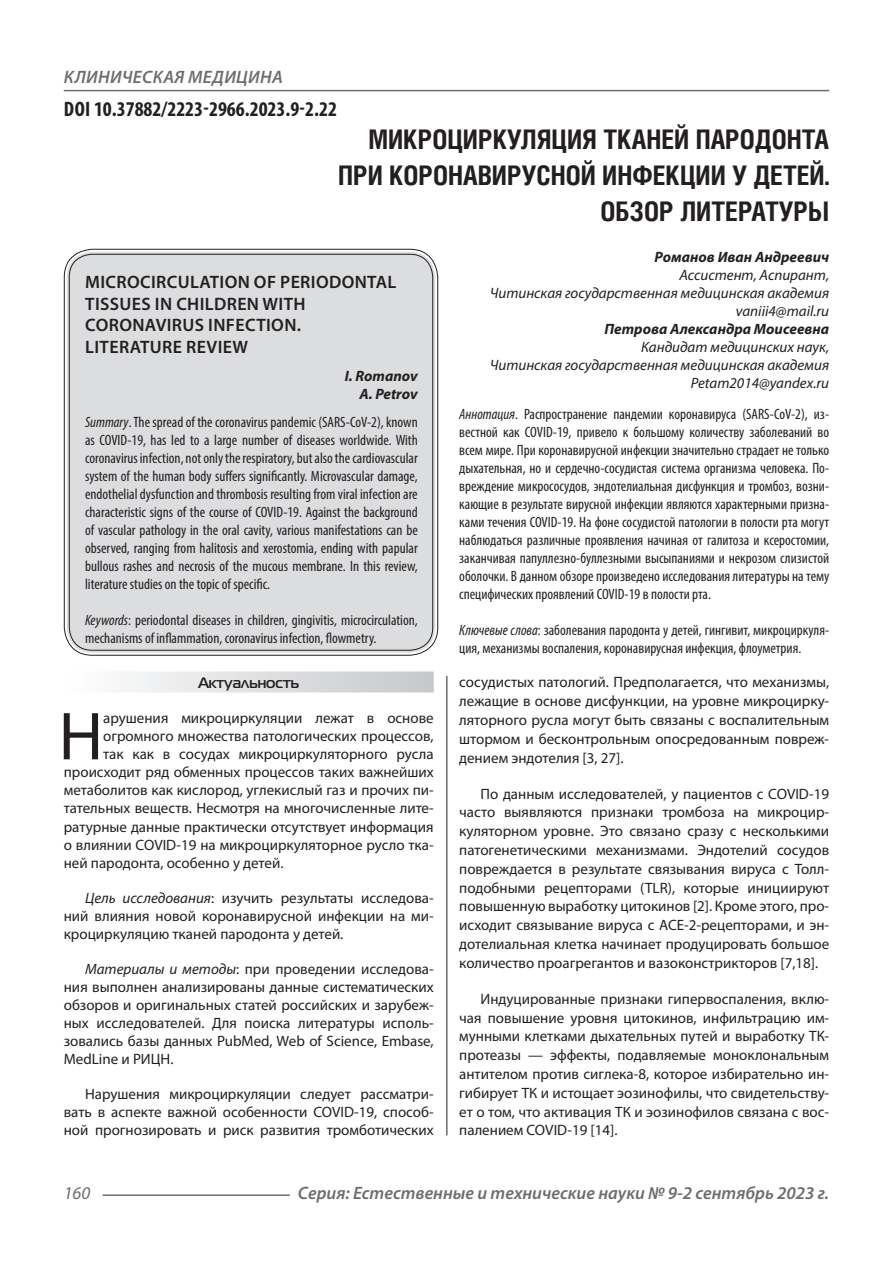
<style>
.page{position:relative;width:893px;height:1263px;background:#fff}
.page>*{position:absolute;margin:0;border:0;box-sizing:border-box;transform-origin:0 0}
.Статья_текст_первый{font:68.4px "Myriad Pro";color:#231f20}
.Статья_название{font:700 27px/36px "Helios Cond C";color:#231f20;text-align:right}
.ДОИ{font:700 condensed 21px "Myriad Pro";color:#231f20}
.Статья_название_англ{font:600 18px/21.6px "Myriad Pro";letter-spacing:.02em;color:#231f20}
.t1{font:italic 600 18px "Myriad Pro";color:#6c6d70}
.t2{font:italic 600 18px "Myriad Pro";letter-spacing:.02em;color:#6c6d70}
.t3{font:italic 18px "Myriad Pro";color:#6c6d70}
.Статья_текст{font:15px/18.8px "Myriad Pro";color:#231f20;text-align:justify}
.Статья_аннотация_тек{font:condensed 15px/18px "Myriad Pro";color:#231f20;text-align:justify}
.Статья_аннотация_анг{font:condensed 15px/18px "Myriad Pro";color:#231f20;text-align:justify}
.Статья_текст_первый-2{font:15px "Myriad Pro";color:#231f20}
.Статья_автор_инфо{font:italic 15px/18px "Myriad Pro";color:#231f20;text-align:right}
.Статья_автор_инфо-2{font:italic 700 15px "Myriad Pro";color:#231f20}
.Статья_автор_англ{font:italic 700 15px "Myriad Pro";color:#231f20}
.Статья_подзаголовок{font:700 15px "Magistral C";color:#231f20}
.s1{font-style:italic}
</style>
<div class="page">
<hr style="left:446px;top:128px;width:1px;height:1007px;background:#231f20">
<hr style="left:103px;top:1194px;width:187px;height:2px;background:#6c6d70">
<hr style="left:64px;top:90px;width:765px;height:1px;background:#6c6d70">
<div style="left:67px;top:252px;width:368px;height:401px;background:#dcdddf;border-radius:26px"></div>
<div style="left:64px;top:671px;width:370px;height:21px;background:linear-gradient(to right,#fefeff,#c6c8ca)"></div>
<p class="t2" style="left:64px;top:66px;width:220px">КЛИНИЧЕСКАЯ МЕДИЦИНА</p>
<p class="ДОИ" style="left:64px;top:96px;width:274px">DOI 10.37882/2223-2966.2023.9-2.22</p>
<p class="Статья_название" style="left:338px;top:121px;width:493px">МИКРОЦИРКУЛЯЦИЯ ТКАНЕЙ ПАРОДОНТА<br>ПРИ КОРОНАВИРУСНОЙ ИНФЕКЦИИ У ДЕТЕЙ.<br>ОБЗОР ЛИТЕРАТУРЫ</p>
<p class="Статья_автор_инфо-2" style="left:654px;top:247px;width:176px">Романов Иван Андреевич</p>
<p class="Статья_автор_инфо" style="left:490px;top:266px;width:341px">Ассистент, Аспирант,<br>Читинская государственная медицинская академия</p>
<p class="Статья_автор_инфо" style="left:736px;top:302px;width:95px">vaniii4@mail.ru</p>
<p class="Статья_автор_инфо-2" style="left:604px;top:319px;width:226px">Петрова Александра Моисеевна</p>
<p class="Статья_автор_инфо" style="left:490px;top:338px;width:341px">Кандидат медицинских наук,<br>Читинская государственная медицинская академия</p>
<p class="Статья_автор_инфо" style="left:691px;top:374px;width:140px">Petam2014@yandex.ru</p>
<p class="Статья_аннотация_тек" style="left:459px;top:404px;width:371px"><span class="s1">Аннотация</span>. Распространение пандемии коронавируса (SARS-CoV-2), из&shy;вестной как COVID-19, привело к большому количеству заболеваний во всем мире. При коронавирусной инфекции значительно страдает не только дыхательная, но и сердечно-сосудистая система организма человека. По&shy;вреждение микрососудов, эндотелиальная дисфункция и тромбоз, возни&shy;кающие в результате вирусной инфекции являются характерными призна&shy;ками течения COVID-19. На фоне сосудистой патологии в полости рта могут наблюдаться различные проявления начиная от галитоза и ксеростомии, заканчивая папуллезно-буллезными высыпаниями и некрозом слизистой оболочки. В данном обзоре произведено исследования литературы на тему специфических проявлений COVID-19 в полости рта.</p>
<p class="Статья_аннотация_тек" style="left:459px;top:620px;width:371px"><span class="s1">Ключевые слова</span>: заболевания пародонта у детей, гингивит, микроциркуля&shy;ция, механизмы воспаления, коронавирусная инфекция, флоуметрия.</p>
<p class="Статья_название_англ" style="left:85px;top:271px;width:313px">MICROCIRCULATION OF PERIODONTAL<br>TISSUES IN CHILDREN WITH<br>CORONAVIRUS INFECTION.<br>LITERATURE REVIEW</p>
<p class="Статья_автор_англ" style="left:345px;top:366px;width:74px">I. Romanov</p>
<p class="Статья_автор_англ" style="left:359px;top:384px;width:60px">A. Petrov</p>
<p class="Статья_аннотация_анг" style="left:85px;top:413px;width:334px"><span class="s1">Summary</span>. The spread of the coronavirus pandemic (SARS-CoV-2), known as COVID-19, has led to a large number of diseases worldwide. With coronavirus infection, not only the respiratory, but also the cardiovascular system of the human body suffers significantly. Microvascular damage, endothelial dysfunction and thrombosis resulting from viral infection are characteristic signs of the course of COVID-19. Against the background of vascular pathology in the oral cavity, various manifestations can be observed, ranging from halitosis and xerostomia, ending with papular bullous rashes and necrosis of the mucous membrane. In this review, literature studies on the topic of specific.</p>
<p class="Статья_аннотация_анг" style="left:85px;top:611px;width:334px"><span class="s1">Keywords</span>: periodontal diseases in children, gingivitis, microcirculation, mechanisms of inflammation, coronavirus infection, flowmetry.</p>
<p class="Статья_подзаголовок" style="left:198px;top:674px;width:102px">Актуальность</p>
<p class="Статья_текст_первый" style="left:59px;top:694px;width:46px">Н</p>
<p class="Статья_текст_первый-2" style="left:103px;top:709px;width:332px">арушения микроциркуляции лежат в основе</p>
<p class="Статья_текст_первый-2" style="left:103px;top:727px;width:332px">огромного множества патологических процессов,</p>
<p class="Статья_текст_первый-2" style="left:103px;top:745px;width:332px">так как в сосудах микроциркуляторного русла</p>
<p class="Статья_текст_первый-2" style="left:64px;top:763px;width:371px">происходит ряд обменных процессов таких важнейших</p>
<p class="Статья_текст_первый-2" style="left:64px;top:781px;width:371px">метаболитов как кислород, углекислый газ и прочих пи-</p>
<p class="Статья_текст_первый-2" style="left:64px;top:799px;width:371px">тательных веществ. Несмотря на многочисленные лите-</p>
<p class="Статья_текст_первый-2" style="left:64px;top:817px;width:371px">ратурные данные практически отсутствует информация</p>
<p class="Статья_текст_первый-2" style="left:64px;top:835px;width:371px">о влиянии COVID-19 на микроциркуляторное русло тка-</p>
<p class="Статья_текст_первый-2" style="left:64px;top:853px;width:221px">ней пародонта, особенно у детей.</p>
<p class="Статья_текст" style="left:64px;top:888px;width:371px;line-height:18px;text-indent:21px"><span class="s1">Цель исследования</span>: изучить результаты исследова&shy;ний влияния новой коронавирусной инфекции на ми&shy;кроциркуляцию тканей пародонта у детей.</p>
<p class="Статья_текст" style="left:64px;top:960px;width:371px;line-height:18px;text-indent:21px"><span class="s1">Материалы и методы</span>: при проведении исследова&shy;ния выполнен анализированы данные систематических обзоров и оригинальных статей российских и зарубеж&shy;ных исследователей. Для поиска литературы исполь&shy;зовались базы данных PubMed, Web of Science, Embase, MedLine и РИЦН.</p>
<p class="Статья_текст" style="left:64px;top:1085px;width:371px;line-height:18px;text-indent:21px">Нарушения микроциркуляции следует рассматри&shy;вать в аспекте важной особенности COVID-19, способ&shy;ной прогнозировать и риск развития тромботических</p>
<p class="Статья_текст" style="left:459px;top:673px;width:371px">сосудистых патологий. Предполагается, что механизмы, лежащие в основе дисфункции, на уровне микроцирку&shy;ляторного русла могут быть связаны с воспалительным штормом и бесконтрольным опосредованным повреж&shy;дением эндотелия [3, 27].</p>
<p class="Статья_текст" style="left:459px;top:784px;width:371px;text-indent:21px">По данным исследователей, у пациентов с COVID-19 часто выявляются признаки тромбоза на микроцир&shy;куляторном уровне. Это связано сразу с несколькими патогенетическими механизмами. Эндотелий сосудов повреждается в результате связывания вируса с Толл&shy;подобными рецепторами (TLR), которые инициируют повышенную выработку цитокинов [2]. Кроме этого, про&shy;исходит связывание вируса с ACE-2-рецепторами, и эн&shy;дотелиальная клетка начинает продуцировать большое количество проагрегантов и вазоконстрикторов [7,18].</p>
<p class="Статья_текст" style="left:459px;top:989px;width:371px;text-indent:21px">Индуцированные признаки гипервоспаления, вклю&shy;чая повышение уровня цитокинов, инфильтрацию им&shy;мунными клетками дыхательных путей и выработку ТК&shy;протеазы — эффекты, подавляемые моноклональным антителом против сиглека-8, которое избирательно ин&shy;гибирует ТК и истощает эозинофилы, что свидетельству&shy;ет о том, что активация ТК и эозинофилов связана с вос&shy;палением COVID-19 [14].</p>
<p class="t3" style="left:64px;top:1182px;width:28px">160</p>
<p class="t1" style="left:298px;top:1182px;width:533px">Серия: Естественные и технические науки № 9-2 сентябрь 2023 г.</p>
</div>
